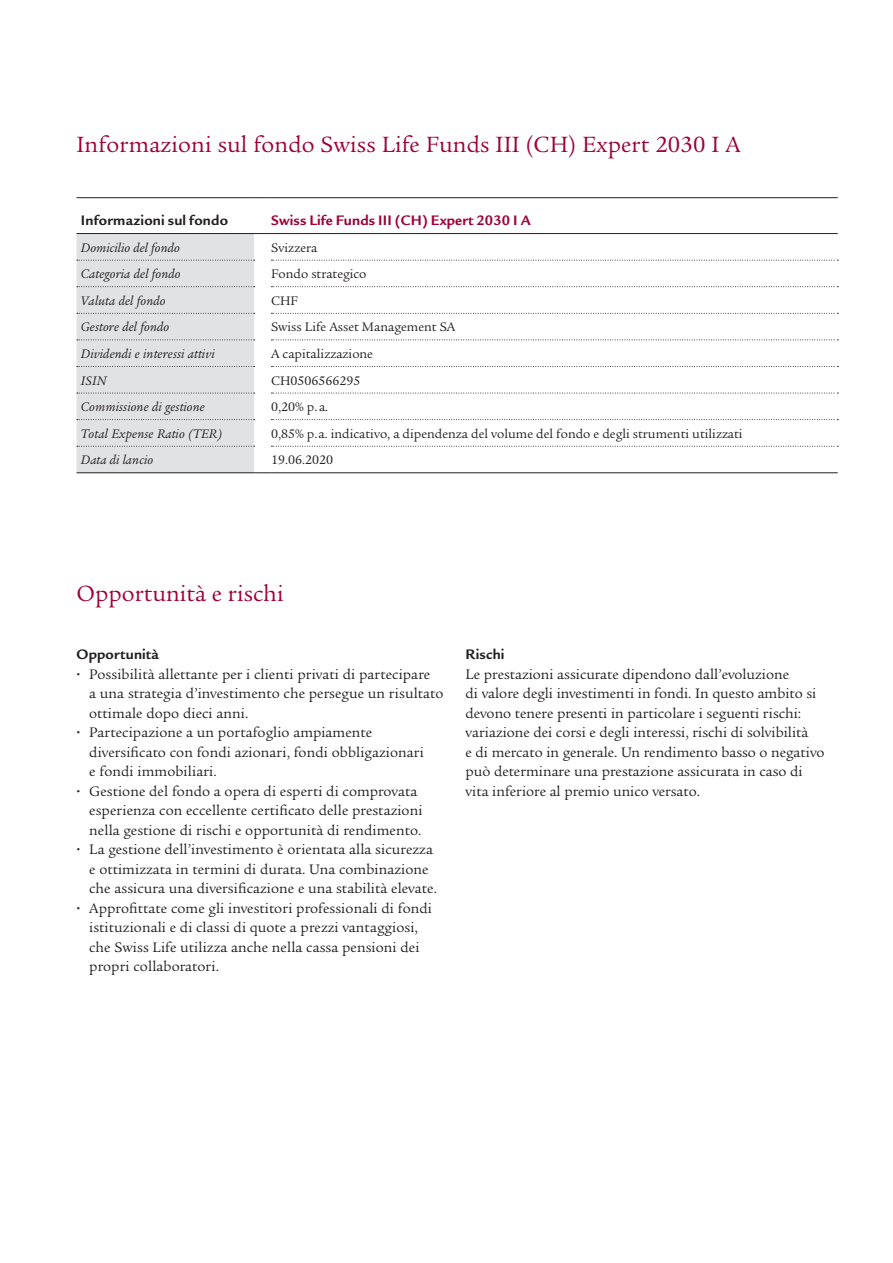
<style>
.page{position:relative;width:893px;height:1263px;background:#fff}
.page>*{position:absolute;margin:0;border:0;box-sizing:border-box;transform-origin:0 0}
.Book_14_16pt_K{font:24px "Legacy Serif ITC Pro";letter-spacing:.005em;color:#9e0135}
.Book_16_18pt_K{font:24px "Legacy Serif ITC Pro";color:#9e0135}
.Bold_10_13pt_K{font:15px/19.5px "Legacy Serif ITC Pro";letter-spacing:.005em;color:#231f20}
.Performance_bold_lin{font:700 15px "Legacy Sans ITC Pro";letter-spacing:.01em;color:#9e0135}
.Performance_bold_lin-2{font:700 15px "Legacy Sans ITC Pro";letter-spacing:.015em;color:#231f20}
.Bold_10_13pt_K-2{font:700 15px "Legacy Sans ITC Pro";letter-spacing:.01em;color:#231f20}
.Performance_bold_lin-3{font:13.5px "Legacy Serif ITC Pro";color:#231f20}
.Performance_bold_lin-4{font:italic 13.5px "Legacy Serif ITC Pro";letter-spacing:.01em;color:#231f20}
</style>
<div class="page">
<svg style="left:77px;top:197px;width:761px;height:276px"></svg>
<hr style="left:271px;top:197px;width:567px;height:1px;background:#231f20">
<p class="Book_14_16pt_K" style="left:77px;top:130px;width:665px">Informazioni sul fondo Swiss Life Funds III (CH) Expert 2030 I A</p>
<p class="Performance_bold_lin-2" style="left:81px;top:211px;width:149px">Informazioni sul fondo</p>
<p class="Performance_bold_lin" style="left:271px;top:211px;width:261px">Swiss Life Funds III (CH) Expert 2030 I A</p>
<p class="Performance_bold_lin-4" style="left:81px;top:239px;width:100px">Domicilio del fondo</p>
<p class="Performance_bold_lin-3" style="left:271px;top:239px;width:48px">Svizzera</p>
<p class="Performance_bold_lin-4" style="left:81px;top:265px;width:101px">Categoria del fondo</p>
<p class="Performance_bold_lin-3" style="left:271px;top:266px;width:97px">Fondo strategico</p>
<p class="Performance_bold_lin-4" style="left:81px;top:292px;width:86px">Valuta del fondo</p>
<p class="Performance_bold_lin-3" style="left:271px;top:292px;width:28px">CHF</p>
<p class="Performance_bold_lin-4" style="left:81px;top:319px;width:90px">Gestore del fondo</p>
<p class="Performance_bold_lin-3" style="left:271px;top:319px;width:186px">Swiss Life Asset Management SA</p>
<p class="Performance_bold_lin-4" style="left:81px;top:345px;width:135px">Dividendi e interessi attivi</p>
<p class="Performance_bold_lin-3" style="left:271px;top:345px;width:103px">A capitalizzazione</p>
<p class="Performance_bold_lin-4" style="left:81px;top:372px;width:27px">ISIN</p>
<p class="Performance_bold_lin-3" style="left:271px;top:372px;width:91px">CH0506566295</p>
<p class="Performance_bold_lin-4" style="left:81px;top:398px;width:126px">Commissione di gestione</p>
<p class="Performance_bold_lin-3" style="left:271px;top:399px;width:59px">0,20% p. a.</p>
<p class="Performance_bold_lin-4" style="left:81px;top:425px;width:143px">Total Expense Ratio (TER)</p>
<p class="Performance_bold_lin-3" style="left:271px;top:425px;width:473px">0,85% p. a. indicativo, a dipendenza del volume del fondo e degli strumenti utilizzati</p>
<p class="Performance_bold_lin-4" style="left:81px;top:452px;width:74px">Data di lancio</p>
<p class="Performance_bold_lin-3" style="left:271px;top:452px;width:63px">19.06.2020</p>
<p class="Book_16_18pt_K" style="left:77px;top:579px;width:209px">Opportunità e rischi</p>
<p class="Bold_10_13pt_K-2" style="left:77px;top:646px;width:84px">Opportunità</p>
<p class="Bold_10_13pt_K" style="left:89px;top:664px;width:356px">Possibilità allettante per i clienti privati di partecipare<br>a una strategia d’investimento che persegue un risultato ottimale dopo dieci anni.</p>
<p class="Bold_10_13pt_K" style="left:89px;top:723px;width:336px">Partecipazione a un portafoglio ampiamente diversificato con fondi azionari, fondi obbligazionari e fondi immobiliari.</p>
<p class="Bold_10_13pt_K" style="left:89px;top:781px;width:335px">Gestione del fondo a opera di esperti di comprovata esperienza con eccellente certificato delle prestazioni nella gestione di rischi e opportunità di rendimento.</p>
<p class="Bold_10_13pt_K" style="left:89px;top:840px;width:349px">La gestione dell’investimento è orientata alla sicurezza e ottimizzata in termini di durata. Una combinazione che assicura una diversificazione e una stabilità elevate.</p>
<p class="Bold_10_13pt_K" style="left:89px;top:898px;width:344px">Approfittate come gli investitori professionali di fondi istituzionali e di classi di quote a prezzi vantaggiosi, che Swiss Life utilizza anche nella cassa pensioni dei propri collaboratori.</p>
<p class="Bold_10_13pt_K-2" style="left:466px;top:646px;width:40px">Rischi</p>
<p class="Bold_10_13pt_K" style="left:466px;top:664px;width:360px">Le prestazioni assicurate dipendono dall’evoluzione<br>di valore degli investimenti in fondi. In questo ambito si devono tenere presenti in particolare i seguenti rischi: variazione dei corsi e degli interessi, rischi di solvibilità<br>e di mercato in generale. Un rendimento basso o negativo può determinare una prestazione assicurata in caso di vita inferiore al premio unico versato.</p>
</div>
